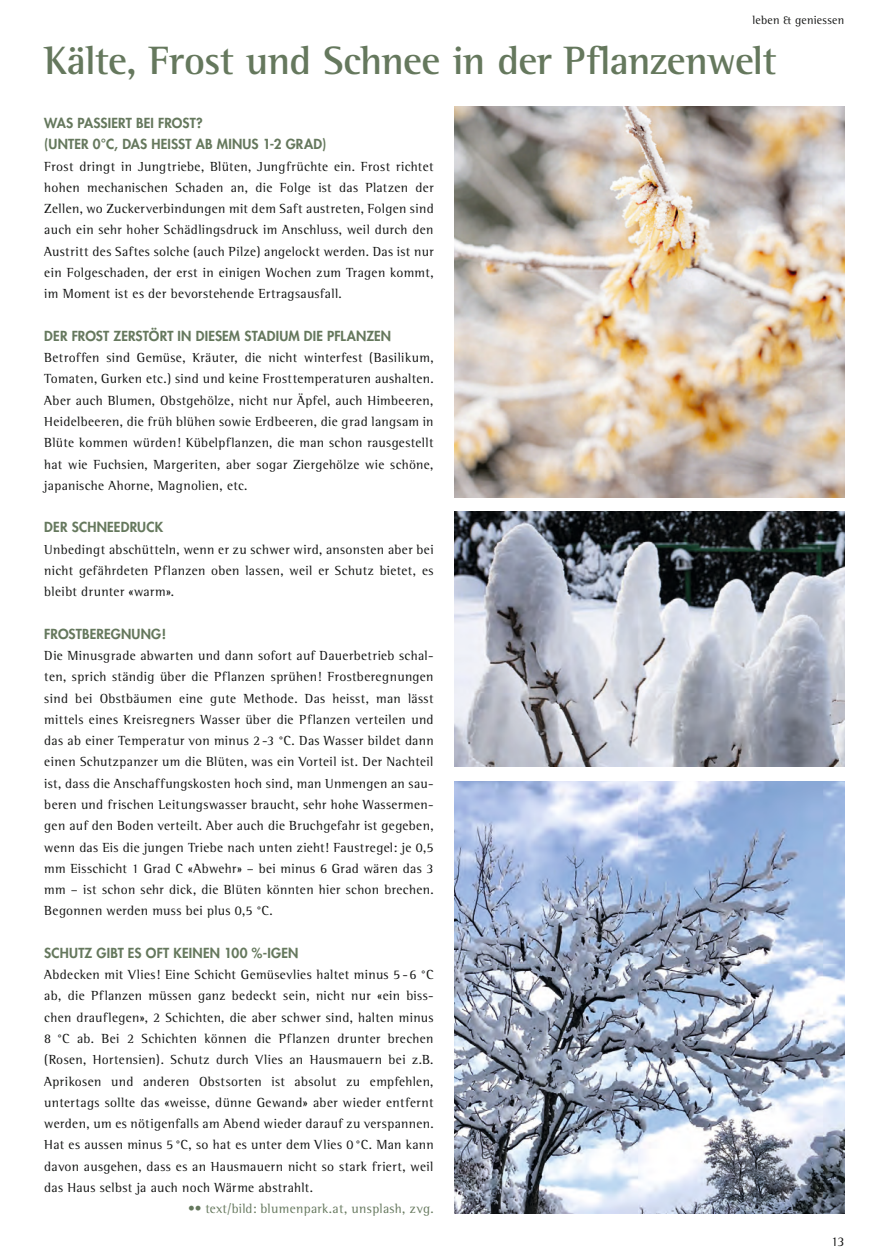
<style>
.page{position:relative;width:888px;height:1255px;background:#fff}
.page>*{position:absolute;margin:0;border:0;box-sizing:border-box;transform-origin:0 0}
.t1{font:700 40.5px "Rotis Semi Serif";letter-spacing:-.02em;color:#65785d}
.t2{font:13.5px/21.3px "Rotis Semi Serif";letter-spacing:.025em;color:#131413;text-align:justify}
.t3{font:800 13.5px/21.3px "Futura";letter-spacing:.015em;color:#65785d}
.t4{font:13.5px "Rotis Semi Serif";letter-spacing:.02em;color:#65785d}
.t5{font:12px "Rotis Semi Serif";letter-spacing:.025em;color:#131413}
</style>
<div class="page">
<img style="left:454px;top:511px;width:389px;height:255px">
<img style="left:454px;top:107px;width:389px;height:390px">
<img style="left:454px;top:781px;width:389px;height:431px">
<p class="t5" style="left:752px;top:13px;width:93px">leben &amp; geniessen</p>
<h1 class="t1" style="left:44px;top:36px;width:733px">Kälte, Frost und Schnee in der Pflanzenwelt</h1>
<p class="t3" style="left:44px;top:112px;width:283px">WAS PASSIERT BEI FROST?<br>(UNTER 0°C, DAS HEISST AB MINUS 1-2 GRAD)</p>
<p class="t2" style="left:44px;top:155px;width:390px">Frost dringt in Jungtriebe, Blüten, Jungfrüchte ein. Frost richtet hohen mechanischen Schaden an, die Folge ist das Platzen der Zellen, wo Zuckerverbindungen mit dem Saft austreten, Folgen sind auch ein sehr hoher Schädlingsdruck im Anschluss, weil durch den Austritt des Saftes solche (auch Pilze) angelockt werden. Das ist nur ein Folgeschaden, der erst in einigen Wochen zum Tragen kommt, im Moment ist es der bevorstehende Ertragsausfall.</p>
<p class="t3" style="left:44px;top:325px;width:348px">DER FROST ZERSTÖRT IN DIESEM STADIUM DIE PFLANZEN</p>
<p class="t2" style="left:44px;top:347px;width:390px">Betroffen sind Gemüse, Kräuter, die nicht winterfest (Basilikum, Tomaten, Gurken etc.) sind und keine Frosttemperaturen aushalten.<br>Aber auch Blumen, Obstgehölze, nicht nur Äpfel, auch Himbeeren, Heidelbeeren, die früh blühen sowie Erdbeeren, die grad langsam in Blüte kommen würden! Kübelpflanzen, die man schon rausgestellt hat wie Fuchsien, Margeriten, aber sogar Ziergehölze wie schöne, japanische Ahorne, Magnolien, etc.</p>
<p class="t3" style="left:44px;top:516px;width:120px">DER SCHNEEDRUCK</p>
<p class="t2" style="left:44px;top:538px;width:390px">Unbedingt abschütteln, wenn er zu schwer wird, ansonsten aber bei nicht gefährdeten Pflanzen oben lassen, weil er Schutz bietet, es bleibt drunter «warm».</p>
<p class="t3" style="left:44px;top:623px;width:123px">FROSTBEREGNUNG!</p>
<p class="t2" style="left:44px;top:644px;width:390px">Die Minusgrade abwarten und dann sofort auf Dauerbetrieb schal&shy;ten, sprich ständig über die Pflanzen sprühen! Frostberegnungen sind bei Obstbäumen eine gute Methode. Das heisst, man lässt mittels eines Kreisregners Wasser über die Pflanzen verteilen und das ab einer Temperatur von minus 2 -3 °C. Das Wasser bildet dann einen Schutzpanzer um die Blüten, was ein Vorteil ist. Der Nachteil ist, dass die Anschaffungskosten hoch sind, man Unmengen an sau&shy;beren und frischen Leitungswasser braucht, sehr hohe Wassermen&shy;gen auf den Boden verteilt. Aber auch die Bruchgefahr ist gegeben, wenn das Eis die jungen Triebe nach unten zieht! Faustregel: je 0,5 mm Eisschicht 1 Grad C «Abwehr» – bei minus 6 Grad wären das 3 mm – ist schon sehr dick, die Blüten könnten hier schon brechen.<br>Begonnen werden muss bei plus 0,5 °C.</p>
<p class="t3" style="left:44px;top:942px;width:255px">SCHUTZ GIBT ES OFT KEINEN 100 %-IGEN</p>
<p class="t2" style="left:44px;top:963px;width:390px">Abdecken mit Vlies! Eine Schicht Gemüsevlies haltet minus 5 - 6 °C ab, die Pflanzen müssen ganz bedeckt sein, nicht nur «ein biss&shy;chen drauflegen», 2 Schichten, die aber schwer sind, halten minus 8 °C ab. Bei 2 Schichten können die Pflanzen drunter brechen (Rosen, Hortensien). Schutz durch Vlies an Hausmauern bei z.B.<br>Aprikosen und anderen Obstsorten ist absolut zu empfehlen, untertags sollte das «weisse, dünne Gewand» aber wieder entfernt werden, um es nötigenfalls am Abend wieder darauf zu verspannen.<br>Hat es aussen minus 5 °C, so hat es unter dem Vlies 0 °C. Man kann davon ausgehen, dass es an Hausmauern nicht so stark friert, weil das Haus selbst ja auch noch Wärme abstrahlt.</p>
<p class="t4" style="left:188px;top:1200px;width:247px">•• text/bild: blumenpark.at, unsplash, zvg.</p>
<p class="t2" style="left:830px;top:1230px;width:15px">13</p>
</div>
